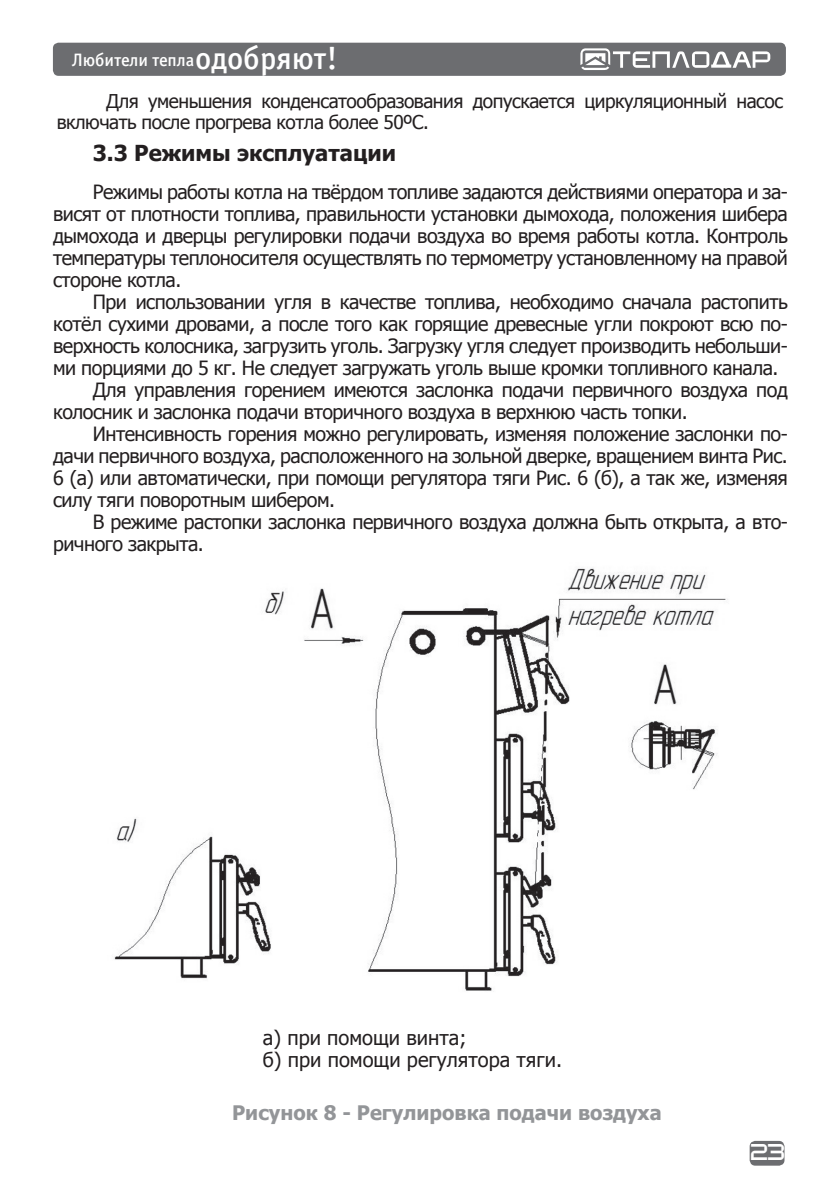
<style>
.page{position:relative;width:840px;height:1191px;background:#fff}
.page>*{position:absolute;margin:0;border:0;box-sizing:border-box;transform-origin:0 0}
.t1{font:700 22px "Tahoma";color:#231f20}
.t2{font:20px/22px "Tahoma";color:#231f20}
.t3{font:700 20px "Tahoma";color:#939598}
.t4{font:19.6px/22px "Tahoma";letter-spacing:-.025em;color:#231f20;text-align:justify}
.t5{font:19px/21px "Tahoma";letter-spacing:-.025em;color:#231f20}
.t6{font:18px "Officina Sans Medium C";letter-spacing:-.005em;color:#fff}
.t7{font:16px "teplodar";color:#fff}
.s1{font-size:32px}
</style>
<div class="page">
<div style="left:749px;top:1140px;width:35px;height:25px;background:#6c6d70;border-radius:6px"></div>
<div style="left:53px;top:43px;width:732px;height:33px;background:#6c6d70;border-radius:6px"></div>
<svg style="left:580px;top:48px;width:189px;height:22px"></svg>
<img style="left:114px;top:568px;width:614px;height:423px">
<p class="t6" style="left:72px;top:50px;width:267px">Любители тепла<span class="s1">одобряют!</span></p>
<p class="t5" style="left:57px;top:90px;width:727px;text-indent:49px">Для уменьшения конденсатообразования допускается циркуляционный насос включать после прогрева котла более 50ºС.</p>
<p class="t1" style="left:93px;top:137px;width:305px">3.3 Режимы эксплуатации</p>
<p class="t4" style="left:53px;top:179px;width:736px;text-indent:40px">Режимы работы котла на твёрдом топливе задаются действиями оператора и за&shy;висят от плотности топлива, правильности установки дымохода, положения шибера дымохода и дверцы регулировки подачи воздуха во время работы котла. Контроль температуры теплоносителя осуществлять по термометру установленному на правой стороне котла.</p>
<p class="t4" style="left:93px;top:289px;width:696px">При использовании угля в качестве топлива, необходимо сначала растопить</p>
<p class="t4" style="left:53px;top:311px;width:736px">котёл сухими дровами, а после того как горящие древесные угли покроют всю по-</p>
<p class="t4" style="left:53px;top:333px;width:736px">верхность колосника, загрузить уголь. Загрузку угля следует производить небольши-</p>
<p class="t4" style="left:53px;top:355px;width:726px">ми порциями до 5 кг. Не следует загружать уголь выше кромки топливного канала.</p>
<p class="t4" style="left:93px;top:377px;width:696px">Для управления горением имеются заслонка подачи первичного воздуха под</p>
<p class="t4" style="left:53px;top:399px;width:635px">колосник и заслонка подачи вторичного воздуха в верхнюю часть топки.</p>
<p class="t4" style="left:93px;top:421px;width:696px">Интенсивность горения можно регулировать, изменяя положение заслонки по-</p>
<p class="t4" style="left:53px;top:443px;width:736px">дачи первичного воздуха, расположенного на зольной дверке, вращением винта Рис.</p>
<p class="t4" style="left:53px;top:465px;width:736px">6 (а) или автоматически, при помощи регулятора тяги Рис. 6 (б), а так же, изменяя</p>
<p class="t4" style="left:53px;top:487px;width:283px">силу тяги поворотным шибером.</p>
<p class="t4" style="left:93px;top:509px;width:696px">В режиме растопки заслонка первичного воздуха должна быть открыта, а вто-</p>
<p class="t4" style="left:53px;top:531px;width:152px">ричного закрыта.</p>
<p class="t2" style="left:263px;top:1025px;width:300px">а) при помощи винта;<br>б) при помощи регулятора тяги.</p>
<p class="t3" style="left:232px;top:1098px;width:431px">Рисунок 8 - Регулировка подачи воздуха</p>
<p class="t7" style="left:750px;top:1145px;width:35px">23</p>
</div>
